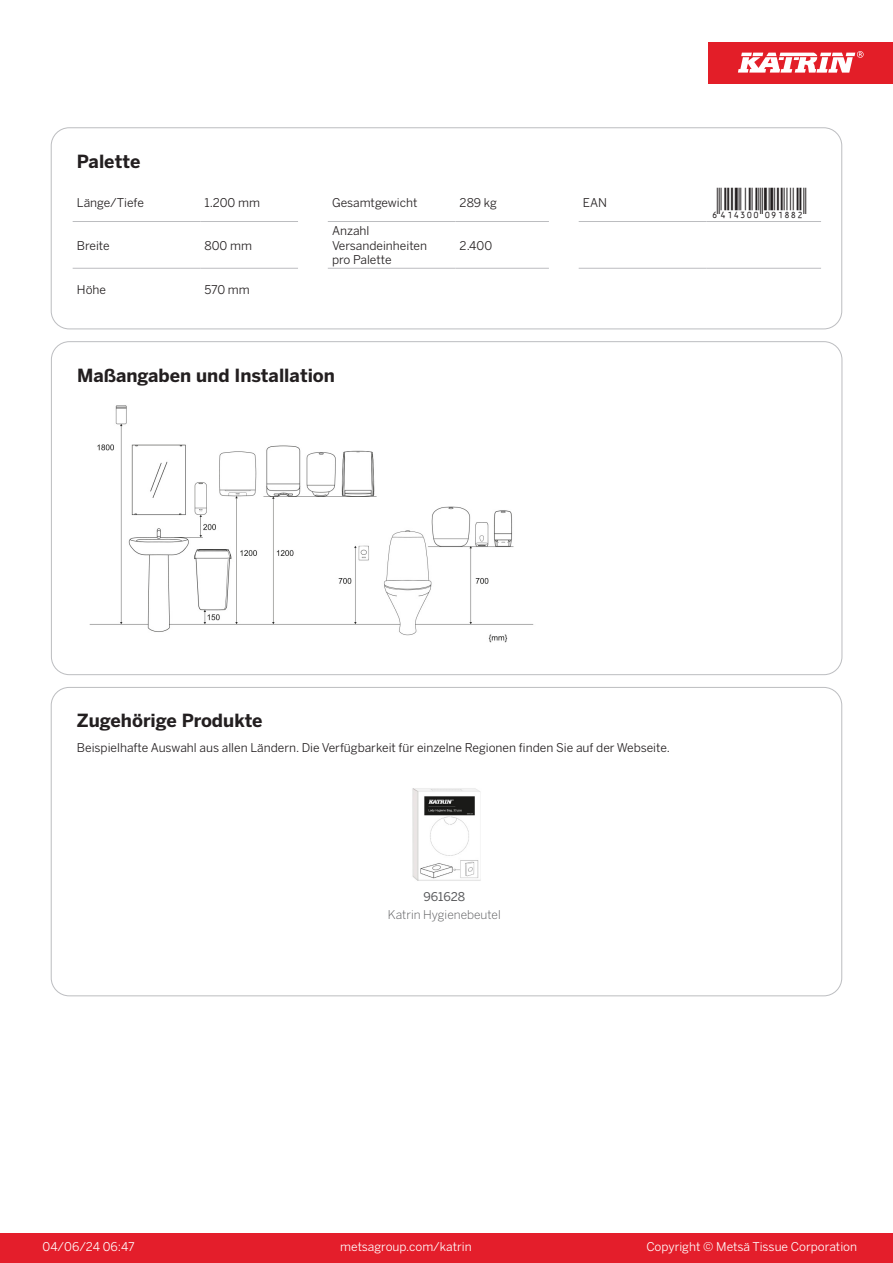
<style>
.page{position:relative;width:893px;height:1263px;background:#fff}
.page>*{position:absolute;margin:0;border:0;box-sizing:border-box;transform-origin:0 0}
.T_EAN{font:30px "Viisas EAN Matala";color:#231f20}
.T_TableHeader{font:700 18px "Benton Sans";color:#231f20}
.T_TableBody{font:12px/14.4px "Benton Sans";color:#231f20}
.t1{font:12px "Benton Sans";color:#fff}
.T_RelatedName{font:300 12px "Benton Sans";color:#57585a}
.T_RelatedCode{font:12px "Benton Sans";color:#57585a}
</style>
<div class="page">
<div style="left:0;top:1233px;width:893px;height:30px;background:#e41e2b"></div>
<div style="left:708px;top:43px;width:185px;height:41px;background:#e31e28"></div>
<svg style="left:738px;top:51px;width:126px;height:22px"></svg>
<hr style="left:73px;top:221px;width:127px;height:1px;background:#bcbdc0">
<hr style="left:200px;top:221px;width:98px;height:1px;background:#bcbdc0">
<hr style="left:328px;top:221px;width:127px;height:1px;background:#bcbdc0">
<hr style="left:455px;top:221px;width:94px;height:1px;background:#bcbdc0">
<hr style="left:579px;top:221px;width:127px;height:1px;background:#bcbdc0">
<hr style="left:706px;top:221px;width:115px;height:1px;background:#bcbdc0">
<hr style="left:73px;top:268px;width:127px;height:1px;background:#bcbdc0">
<hr style="left:200px;top:268px;width:98px;height:1px;background:#bcbdc0">
<hr style="left:328px;top:268px;width:127px;height:1px;background:#bcbdc0">
<hr style="left:455px;top:268px;width:94px;height:1px;background:#bcbdc0">
<hr style="left:579px;top:268px;width:127px;height:1px;background:#bcbdc0">
<hr style="left:706px;top:268px;width:115px;height:1px;background:#bcbdc0">
<div style="left:51px;top:128px;width:791px;height:201px;border:1px solid #bcbdc0;border-radius:18px"></div>
<img style="left:89px;top:405px;width:445px;height:238px">
<img style="left:412px;top:788px;width:69px;height:93px">
<p class="T_TableHeader" style="left:77px;top:150px;width:65px">Palette</p>
<p class="T_TableBody" style="left:77px;top:196px;width:68px">Länge/Tiefe</p>
<p class="T_TableBody" style="left:204px;top:196px;width:57px">1.200 mm</p>
<p class="T_TableBody" style="left:332px;top:196px;width:87px">Gesamtgewicht</p>
<p class="T_TableBody" style="left:460px;top:196px;width:39px">289 kg</p>
<p class="T_TableBody" style="left:583px;top:196px;width:26px">EAN</p>
<p class="T_EAN" style="left:710px;top:187px;width:97px">*6414300091882*</p>
<p class="T_TableBody" style="left:77px;top:238px;width:34px">Breite</p>
<p class="T_TableBody" style="left:204px;top:238px;width:49px">800 mm</p>
<p class="T_TableBody" style="left:332px;top:224px;width:97px">Anzahl<br>Versandeinheiten</p>
<p class="T_TableBody" style="left:332px;top:252px;width:61px">pro Palette</p>
<p class="T_TableBody" style="left:460px;top:238px;width:34px">2.400</p>
<p class="T_TableBody" style="left:77px;top:283px;width:31px">Höhe</p>
<p class="T_TableBody" style="left:204px;top:283px;width:47px">570 mm</p>
<p class="T_TableHeader" style="left:77px;top:364px;width:259px">Maßangaben und Installation</p>
<p class="T_TableHeader" style="left:77px;top:709px;width:187px">Zugehörige Produkte</p>
<p class="T_TableBody" style="left:77px;top:741px;width:595px">Beispielhafte Auswahl aus allen Ländern. Die Verfügbarkeit für einzelne Regionen finden Sie auf der Webseite.</p>
<p class="T_RelatedCode" style="left:423px;top:889px;width:43px">961628</p>
<p class="T_RelatedName" style="left:388px;top:908px;width:114px">Katrin Hygienebeutel</p>
<p class="t1" style="left:43px;top:1239px;width:94px">04/06/24 06:47</p>
<p class="t1" style="left:340px;top:1239px;width:133px">metsagroup.com/katrin</p>
<p class="t1" style="left:646px;top:1239px;width:212px">Copyright © Metsä Tissue Corporation</p>
</div>
